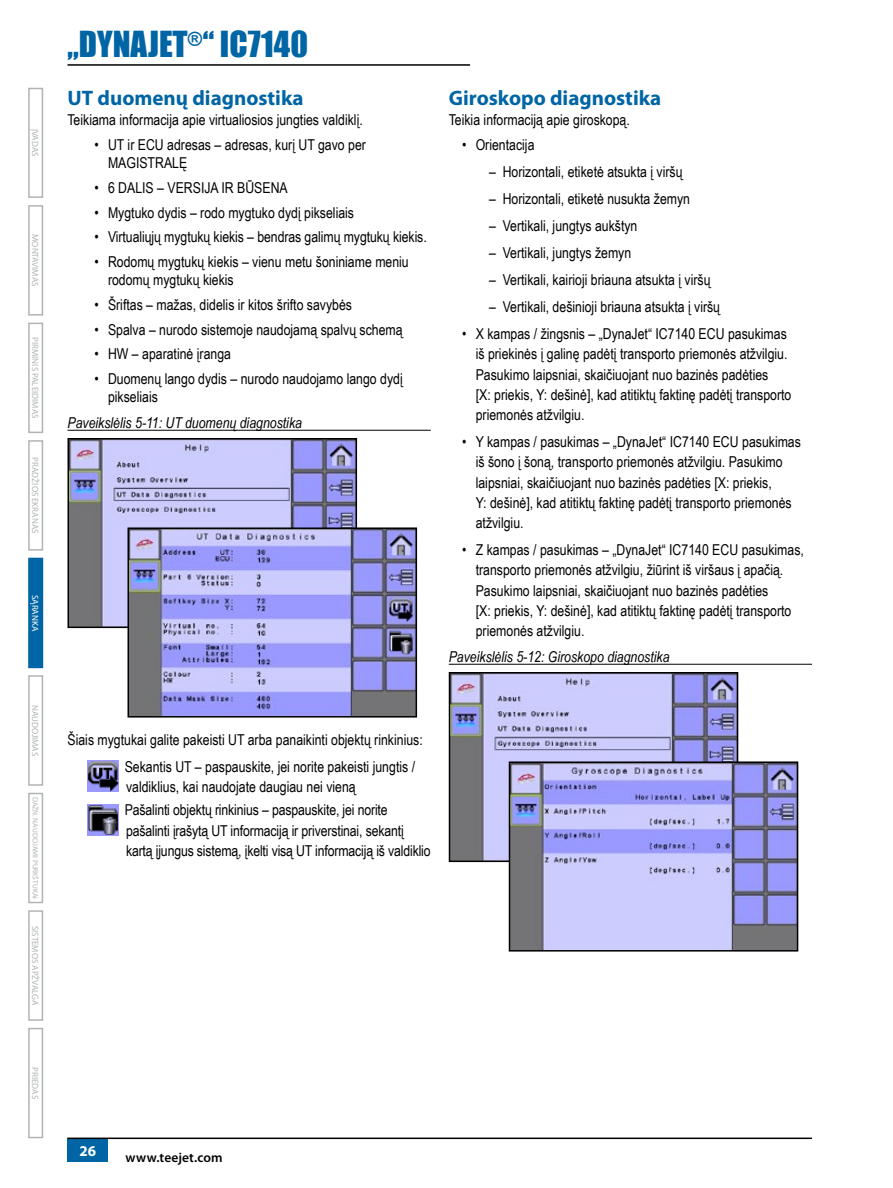
<style>
.page{position:relative;width:893px;height:1188px;background:#fff}
.page>*{position:absolute;margin:0;border:0;box-sizing:border-box;transform-origin:0 0}
.t1{font:33px "Impact";color:#0065a4}
.t2{font:700 21px "Myriad Pro";color:#0065a4}
.t3{font:15px/20.2px "Arial Narrow";color:#000}
.t4{font:italic 15px "Arial Narrow";color:#000}
.t5{font:700 15px "Myriad Pro";color:#fff}
.t6{font:600 13.5px "Myriad Pro";letter-spacing:.005em;color:#000}
.t7{font:9px "Myriad Pro";color:#b1b4b6}
.t8{font:9px "Myriad Pro";color:#fff}
.t9{font:7.5px "Myriad Pro";color:#b1b4b6}
</style>
<div class="page">
<hr style="left:68px;top:64px;width:402px;height:2px;background:#000">
<div style="left:28px;top:323px;width:15px;height:110px;border:2px solid #b1b4b6"></div>
<div style="left:28px;top:205px;width:15px;height:111px;border:2px solid #b1b4b6"></div>
<div style="left:28px;top:675px;width:15px;height:111px;border:2px solid #b1b4b6"></div>
<div style="left:28px;top:793px;width:15px;height:110px;border:2px solid #b1b4b6"></div>
<div style="left:28px;top:440px;width:15px;height:111px;border:2px solid #b1b4b6"></div>
<div style="left:28px;top:910px;width:15px;height:111px;border:2px solid #b1b4b6"></div>
<div style="left:28px;top:88px;width:15px;height:110px;border:2px solid #b1b4b6"></div>
<div style="left:28px;top:1028px;width:15px;height:110px;border:2px solid #b1b4b6"></div>
<div style="left:68px;top:1138px;width:40px;height:24px;background:#0065a4"></div>
<hr style="left:68px;top:1138px;width:744px;height:1px;background:#000">
<div style="left:29px;top:558px;width:13px;height:109px;background:#0065a4"></div>
<div style="left:28px;top:558px;width:15px;height:110px;border:2px solid #0065a4"></div>
<hr style="left:68px;top:430px;width:363px;height:1px;background:#000">
<img style="left:71px;top:441px;width:283px;height:184px">
<div style="left:68px;top:438px;width:289px;height:190px;border:2px solid #000"></div>
<img style="left:131px;top:530px;width:283px;height:185px">
<div style="left:128px;top:527px;width:289px;height:191px;border:2px solid #000"></div>
<img style="left:87px;top:761px;width:31px;height:31px">
<img style="left:87px;top:805px;width:31px;height:31px">
<hr style="left:449px;top:664px;width:363px;height:1px;background:#000">
<img style="left:452px;top:675px;width:283px;height:184px">
<div style="left:449px;top:672px;width:289px;height:190px;border:2px solid #000"></div>
<img style="left:512px;top:764px;width:283px;height:185px">
<div style="left:509px;top:761px;width:289px;height:191px;border:2px solid #000"></div>
<p class="t7" style="left:41px;top:129px;width:29px;rotate:90deg">ĮVADAS</p>
<p class="t7" style="left:41px;top:234px;width:54px;rotate:90deg">MONTAVIMAS</p>
<p class="t7" style="left:41px;top:337px;width:83px;rotate:90deg">PIRMINIS PALEIDIMAS</p>
<p class="t7" style="left:41px;top:457px;width:78px;rotate:90deg">PRADŽIOS EKRANAS</p>
<p class="t8" style="left:41px;top:595px;width:38px;rotate:90deg">SĄRANKA</p>
<p class="t7" style="left:41px;top:705px;width:53px;rotate:90deg">NAUDOJIMAS</p>
<p class="t9" style="left:40px;top:797px;width:104px;rotate:90deg">DAŽN. NAUDOJAMI PURKŠTUKAI</p>
<p class="t7" style="left:41px;top:926px;width:81px;rotate:90deg">SISTEMOS APŽVALGA</p>
<p class="t7" style="left:41px;top:1067px;width:34px;rotate:90deg">PRIEDAS</p>
<h1 class="t1" style="left:68px;top:19px;width:242px">„DYNAJET<sup>®</sup>“ IC7140</h1>
<h2 class="t2" style="left:68px;top:84px;width:238px">UT duomenų diagnostika</h2>
<p class="t3" style="left:68px;top:109px;width:297px">Teikiama informacija apie virtualiosios jungties valdiklį.</p>
<p class="t3" style="left:108px;top:135px;width:259px;line-height:18px;text-indent:-14px">• UT ir ECU adresas – adresas, kurį UT gavo per<br>MAGISTRALĘ</p>
<p class="t3" style="left:94px;top:177px;width:195px">• 6 DALIS – VERSIJA IR BŪSENA</p>
<p class="t3" style="left:94px;top:202px;width:261px">• Mygtuko dydis – rodo mygtuko dydį pikseliais</p>
<p class="t3" style="left:94px;top:226px;width:334px">• Virtualiųjų mygtukų kiekis – bendras galimų mygtukų kiekis.</p>
<p class="t3" style="left:108px;top:252px;width:302px;line-height:18px;text-indent:-14px">• Rodomų mygtukų kiekis – vienu metu šoniniame meniu rodomų mygtukų kiekis</p>
<p class="t3" style="left:94px;top:294px;width:259px">• Šriftas – mažas, didelis ir kitos šrifto savybės</p>
<p class="t3" style="left:94px;top:319px;width:310px">• Spalva – nurodo sistemoje naudojamą spalvų schemą</p>
<p class="t3" style="left:94px;top:343px;width:138px">• HW – aparatinė įranga</p>
<p class="t3" style="left:108px;top:369px;width:296px;line-height:18px;text-indent:-14px">• Duomenų lango dydis – nurodo naudojamo lango dydį pikseliais</p>
<p class="t4" style="left:67px;top:413px;width:236px">Paveikslėlis 5-11: UT duomenų diagnostika</p>
<h2 class="t2" style="left:449px;top:84px;width:214px">Giroskopo diagnostika</h2>
<p class="t3" style="left:449px;top:109px;width:183px">Teikia informaciją apie giroskopą.</p>
<p class="t3" style="left:462px;top:134px;width:74px">• Orientacija</p>
<p class="t3" style="left:489px;top:161px;width:195px">– Horizontali, etiketė atsukta į viršų</p>
<p class="t3" style="left:489px;top:188px;width:202px">– Horizontali, etiketė nusukta žemyn</p>
<p class="t3" style="left:489px;top:215px;width:150px">– Vertikali, jungtys aukštyn</p>
<p class="t3" style="left:489px;top:242px;width:144px">– Vertikali, jungtys žemyn</p>
<p class="t3" style="left:489px;top:269px;width:223px">– Vertikali, kairioji briauna atsukta į viršų</p>
<p class="t3" style="left:489px;top:296px;width:232px">– Vertikali, dešinioji briauna atsukta į viršų</p>
<p class="t3" style="left:476px;top:323px;width:317px;text-indent:-14px">• X kampas / žingsnis – „DynaJet“ IC7140 ECU pasukimas iš priekinės į galinę padėtį transporto priemonės atžvilgiu.<br>Pasukimo laipsniai, skaičiuojant nuo bazinės padėties<br>[X: priekis, Y: dešinė], kad atitiktų faktinę padėtį transporto priemonės atžvilgiu.</p>
<p class="t3" style="left:476px;top:431px;width:327px;text-indent:-14px">• Y kampas / pasukimas – „DynaJet“ IC7140 ECU pasukimas iš šono į šoną, transporto priemonės atžvilgiu. Pasukimo laipsniai, skaičiuojant nuo bazinės padėties [X: priekis,<br>Y: dešinė], kad atitiktų faktinę padėtį transporto priemonės atžvilgiu.</p>
<p class="t3" style="left:476px;top:539px;width:330px;text-indent:-14px">• Z kampas / pasukimas – „DynaJet“ IC7140 ECU pasukimas, transporto priemonės atžvilgiu, žiūrint iš viršaus į apačią.<br>Pasukimo laipsniai, skaičiuojant nuo bazinės padėties<br>[X: priekis, Y: dešinė], kad atitiktų faktinę padėtį transporto priemonės atžvilgiu.</p>
<p class="t4" style="left:449px;top:647px;width:222px">Paveikslėlis 5-12: Giroskopo diagnostika</p>
<p class="t3" style="left:125px;top:725px;width:300px;line-height:27px;text-indent:-57px">Šiais mygtukai galite pakeisti UT arba panaikinti objektų rinkinius:<br>Sekantis UT – paspauskite, jei norite pakeisti jungtis /</p>
<p class="t3" style="left:125px;top:774px;width:264px;line-height:23.5px">valdiklius, kai naudojate daugiau nei vieną<br>Pašalinti objektų rinkinius – paspauskite, jei norite</p>
<p class="t3" style="left:126px;top:820px;width:306px">pašalinti įrašytą UT informaciją ir priverstinai, sekantį kartą įjungus sistemą, įkelti visą UT informaciją iš valdiklio</p>
<p class="t5" style="left:79px;top:1141px;width:18px">26</p>
<p class="t6" style="left:126px;top:1149px;width:99px">www.teejet.com</p>
</div>
